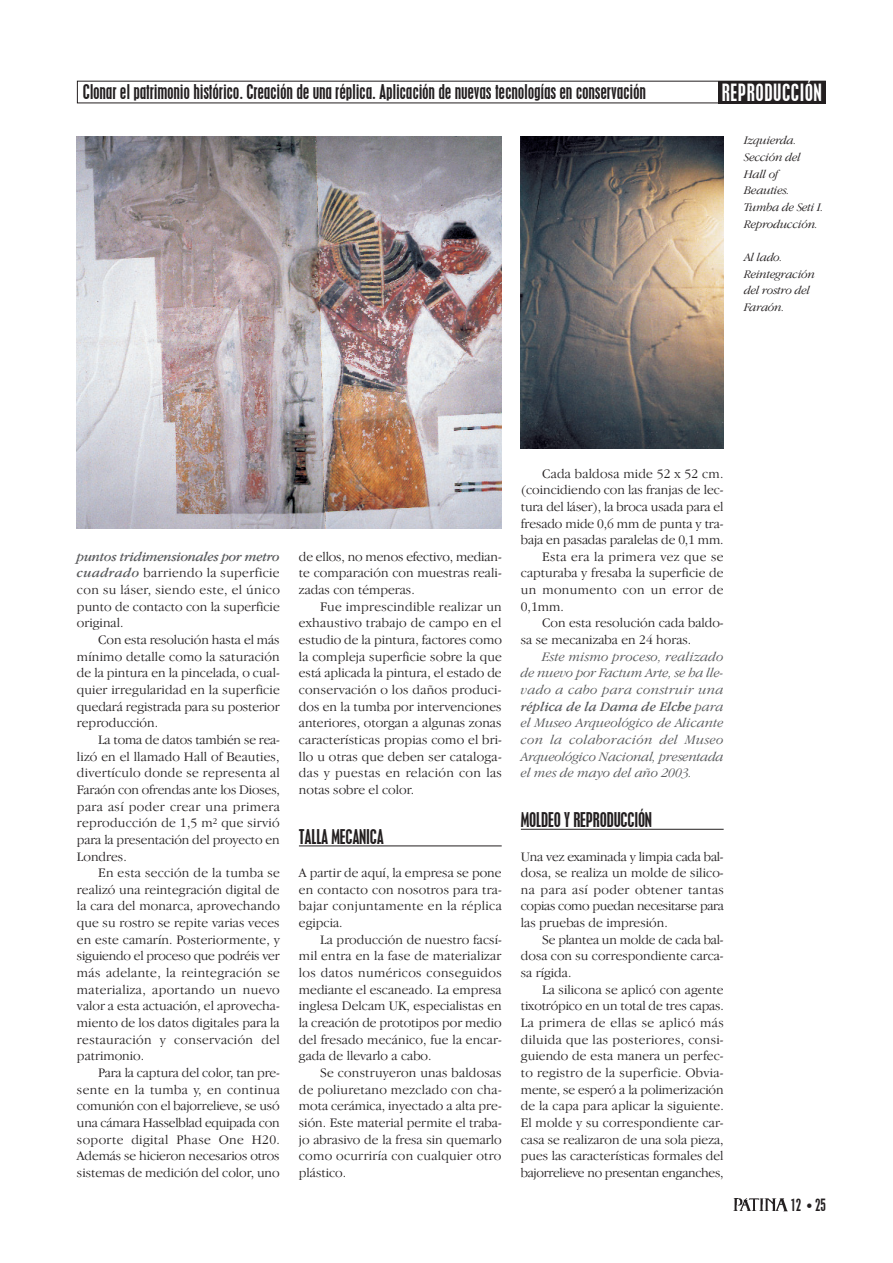
<style>
.page{position:relative;width:893px;height:1263px;background:#fff}
.page>*{position:absolute;margin:0;border:0;box-sizing:border-box;transform-origin:0 0}
.t1{font:condensed 21px "Placard";letter-spacing:.035em;color:#fff}
.t2{font:condensed 18px "Placard";color:#231f20}
.t3{font:condensed 15px "Placard";color:#231f20}
.t4{font:300 13.5px/16.6px "Garamond IT Cby BT";color:#231f20;text-align:justify}
.t5{font:italic 300 13.5px/16.6px "Garamond IT Cby BT";letter-spacing:-.01em;color:#57585a;text-align:justify}
.t6{font:300 13.5px "Garamond IT Cby BT";letter-spacing:.025em;color:#231f20}
.t7{font:italic 300 12px/16.6px "Garamond IT Cby BT";letter-spacing:-.015em;color:#231f20}
.s1{font-weight:400;font-style:italic;color:#57585a}
.s2{font-weight:400}
</style>
<div class="page">
<hr style="left:299px;top:846px;width:202px;height:1px;background:#231f20">
<hr style="left:521px;top:829px;width:202px;height:1px;background:#231f20">
<img style="left:733px;top:1198px;width:55px;height:13px">
<div style="left:717px;top:81px;width:108px;height:22px;background:#231f20"></div>
<img style="left:77px;top:136px;width:424px;height:392px">
<img style="left:521px;top:136px;width:202px;height:313px">
<h2 class="t2" style="left:83px;top:83px;width:564px">Clonar el patrimonio histórico. Creación de una réplica. Aplicación de nuevas tecnologías en conservación</h2>
<h1 class="t1" style="left:721px;top:82px;width:101px">REPRODUCCIÓN</h1>
<p class="t7" style="left:744px;top:133px;width:81px">Izquierda.<br>Sección del<br>Hall of<br>Beauties.<br>Tumba de Seti I.<br>Reproducción.</p>
<p class="t7" style="left:744px;top:250px;width:72px">Al lado.<br>Reintegración del rostro del<br>Faraón.</p>
<p class="t4" style="left:77px;top:549px;width:204px"><span class="s1">puntos tridimensionales por metro cuadrado</span> barriendo la superficie con su láser, siendo este, el único punto de contacto con la superficie original.</p>
<p class="t4" style="left:77px;top:633px;width:204px;text-indent:21px">Con esta resolución hasta el más mínimo detalle como la saturación de la pintura en la pincelada, o cual&shy;quier irregularidad en la superficie quedará registrada para su posterior reproducción.</p>
<p class="t4" style="left:77px;top:732px;width:204px;text-indent:21px">La toma de datos también se rea&shy;lizó en el llamado Hall of Beauties, divertículo donde se representa al Faraón con ofrendas ante los Dioses, para así poder crear una primera reproducción de 1,5 m<sup>2</sup> que sirvió para la presentación del proyecto en Londres.</p>
<p class="t4" style="left:77px;top:866px;width:204px;text-indent:21px">En esta sección de la tumba se realizó una reintegración digital de la cara del monarca, aprovechando que su rostro se repite varias veces en este camarín. Posteriormente, y siguiendo el proceso que podréis ver más adelante, la reintegración se materializa, aportando un nuevo valor a esta actuación, el aprovecha&shy;miento de los datos digitales para la restauración y conservación del patrimonio.</p>
<p class="t4" style="left:77px;top:1065px;width:204px;text-indent:21px">Para la captura del color, tan pre&shy;sente en la tumba y, en continua comunión con el bajorrelieve, se usó una cámara Hasselblad equipada con soporte digital Phase One H20.<br>Además se hicieron necesarios otros sistemas de medición del color, uno</p>
<p class="t4" style="left:299px;top:549px;width:204px">de ellos, no menos efectivo, median&shy;te comparación con muestras reali&shy;zadas con témperas.</p>
<p class="t4" style="left:299px;top:599px;width:204px;text-indent:21px">Fue imprescindible realizar un exhaustivo trabajo de campo en el estudio de la pintura, factores como la compleja superficie sobre la que está aplicada la pintura, el estado de conservación o los daños produci&shy;dos en la tumba por intervenciones anteriores, otorgan a algunas zonas características propias como el bri&shy;llo u otras que deben ser cataloga&shy;das y puestas en relación con las notas sobre el color.</p>
<h2 class="t2" style="left:299px;top:828px;width:86px">TALLA MECANICA</h2>
<p class="t4" style="left:299px;top:866px;width:204px">A partir de aquí, la empresa se pone en contacto con nosotros para tra&shy;bajar conjuntamente en la réplica egipcia.</p>
<p class="t4" style="left:299px;top:932px;width:204px;text-indent:21px">La producción de nuestro facsí&shy;mil entra en la fase de materializar los datos numéricos conseguidos mediante el escaneado. La empresa inglesa Delcam UK, especialistas en la creación de prototipos por medio del fresado mecánico, fue la encar&shy;gada de llevarlo a cabo.</p>
<p class="t4" style="left:299px;top:1065px;width:204px;text-indent:21px">Se construyeron unas baldosas de poliuretano mezclado con cha&shy;mota cerámica, inyectado a alta pre&shy;sión. Este material permite el traba&shy;jo abrasivo de la fresa sin quemarlo como ocurriría con cualquier otro plástico.</p>
<p class="t4" style="left:542px;top:466px;width:183px">Cada baldosa mide 52 x 52 cm.</p>
<p class="t4" style="left:521px;top:483px;width:204px">(coincidiendo con las franjas de lec-</p>
<p class="t4" style="left:521px;top:499px;width:204px">tura del láser), la broca usada para el</p>
<p class="t4" style="left:521px;top:516px;width:204px">fresado mide 0,6 mm de punta y tra-</p>
<p class="t4" style="left:521px;top:533px;width:204px">baja en pasadas paralelas de 0,1 mm.</p>
<p class="t6" style="left:542px;top:551px;width:183px">Esta era la primera vez que se</p>
<p class="t4" style="left:521px;top:566px;width:204px">capturaba y fresaba la superficie de</p>
<p class="t6" style="left:521px;top:585px;width:204px">un monumento con un error de</p>
<p class="t4" style="left:521px;top:599px;width:44px">0,1mm.</p>
<p class="t4" style="left:542px;top:616px;width:183px">Con esta resolución cada baldo-</p>
<p class="t4" style="left:521px;top:633px;width:172px">sa se mecanizaba en 24 horas.</p>
<p class="t5" style="left:521px;top:649px;width:204px;text-indent:21px">Este mismo proceso, realizado de nuevo por Factum Arte, se ha lle&shy;vado a cabo para construir una <span class="s2">réplica de la Dama de Elche</span> para el Museo Arqueológico de Alicante con la colaboración del Museo Arqueológico Nacional, presentada el mes de mayo del año 2003.</p>
<h2 class="t2" style="left:521px;top:811px;width:132px">MOLDEO Y REPRODUCCIÓN</h2>
<p class="t4" style="left:521px;top:849px;width:204px">Una vez examinada y limpia cada bal&shy;dosa, se realiza un molde de silico&shy;na para así poder obtener tantas copias como puedan necesitarse para las pruebas de impresión.</p>
<p class="t4" style="left:521px;top:932px;width:204px;text-indent:21px">Se plantea un molde de cada bal&shy;dosa con su correspondiente carca&shy;sa rígida.</p>
<p class="t4" style="left:521px;top:982px;width:204px;text-indent:21px">La silicona se aplicó con agente tixotrópico en un total de tres capas.<br>La primera de ellas se aplicó más diluida que las posteriores, consi&shy;guiendo de esta manera un perfec&shy;to registro de la superficie. Obvia&shy;mente, se esperó a la polimerización de la capa para aplicar la siguiente.<br>El molde y su correspondiente car&shy;casa se realizaron de una sola pieza, pues las características formales del bajorrelieve no presentan enganches,</p>
<p class="t3" style="left:790px;top:1197px;width:37px">12 • 25</p>
</div>
